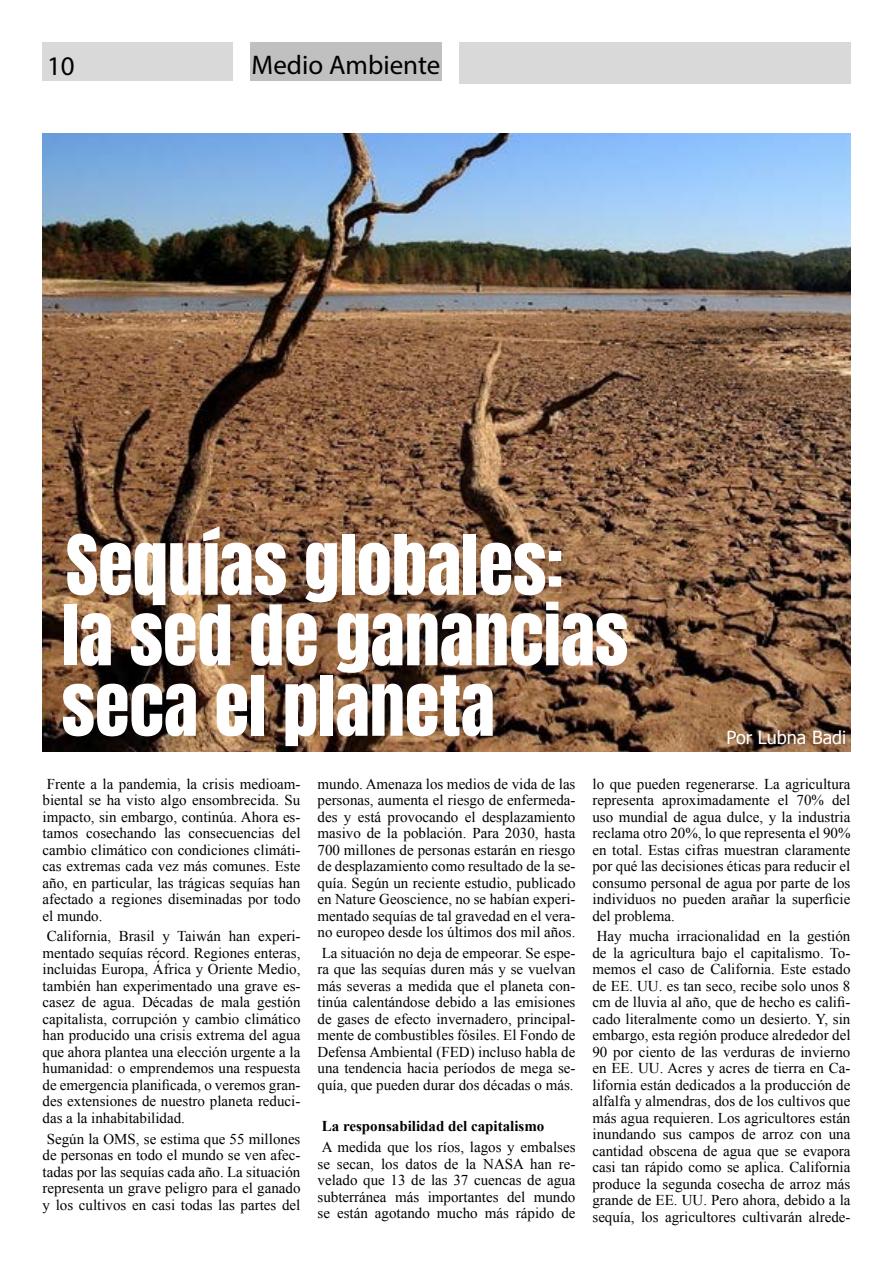
<style>
.page{position:relative;width:893px;height:1263px;background:#fff}
.page>*{position:absolute;margin:0;border:0;box-sizing:border-box;transform-origin:0 0}
.t1{font:70.5px/70.5px "Anton";color:#fff}
.t2{font:27px "Myriad Pro";color:#000}
.t3{font:18px "Tahoma";color:#fff}
.t4{font:15px/16.5px "Times New Roman";color:#000;text-align:justify}
.t5{font:700 15px "Times New Roman";color:#000}
</style>
<div class="page">
<div style="left:459px;top:43px;width:391px;height:41px;background:#d9d9d9"></div>
<div style="left:43px;top:43px;width:190px;height:38px;background:#d9d9d9"></div>
<div style="left:250px;top:43px;width:192px;height:38px;background:#c0c0c0"></div>
<img style="left:43px;top:134px;width:807px;height:617px">
<h2 class="t2" style="left:47px;top:50px;width:29px">10</h2>
<h2 class="t2" style="left:252px;top:48px;width:190px">Medio Ambiente</h2>
<h1 class="t1" style="left:62px;top:535px;width:568px">Sequías globales: la sed de ganancias seca el planeta</h1>
<p class="t3" style="left:726px;top:725px;width:121px">Por Lubna Badi</p>
<p class="t4" style="left:43px;top:775px;width:259px">Frente a la pandemia, la crisis medioam&shy;biental se ha visto algo ensombrecida. Su impacto, sin embargo, continúa. Ahora es&shy;tamos cosechando las consecuencias del cambio climático con condiciones climáti&shy;cas extremas cada vez más comunes. Este año, en particular, las trágicas sequías han afectado a regiones diseminadas por todo el mundo.</p>
<p class="t4" style="left:43px;top:928px;width:259px">California, Brasil y Taiwán han experi&shy;mentado sequías récord. Regiones enteras, incluidas Europa, África y Oriente Medio, también han experimentado una grave es&shy;casez de agua. Décadas de mala gestión capitalista, corrupción y cambio climático han producido una crisis extrema del agua que ahora plantea una elección urgente a la humanidad: o emprendemos una respuesta de emergencia planificada, o veremos gran&shy;des extensiones de nuestro planeta reduci&shy;das a la inhabitabilidad.</p>
<p class="t4" style="left:43px;top:1130px;width:259px">Según la OMS, se estima que 55 millones de personas en todo el mundo se ven afec&shy;tadas por las sequías cada año. La situación representa un grave peligro para el ganado y los cultivos en casi todas las partes del</p>
<p class="t4" style="left:317px;top:775px;width:259px">mundo. Amenaza los medios de vida de las personas, aumenta el riesgo de enfermeda&shy;des y está provocando el desplazamiento masivo de la población. Para 2030, hasta 700 millones de personas estarán en riesgo de desplazamiento como resultado de la se&shy;quía. Según un reciente estudio, publicado en Nature Geoscience, no se habían experi&shy;mentado sequías de tal gravedad en el vera&shy;no europeo desde los últimos dos mil años.</p>
<p class="t4" style="left:317px;top:944px;width:259px">La situación no deja de empeorar. Se espe&shy;ra que las sequías duren más y se vuelvan más severas a medida que el planeta con&shy;tinúa calentándose debido a las emisiones de gases de efecto invernadero, principal&shy;mente de combustibles fósiles. El Fondo de Defensa Ambiental (FED) incluso habla de una tendencia hacia períodos de mega se&shy;quía, que pueden durar dos décadas o más.</p>
<p class="t5" style="left:322px;top:1116px;width:224px">La responsabilidad del capitalismo</p>
<p class="t4" style="left:317px;top:1138px;width:259px">A medida que los ríos, lagos y embalses se secan, los datos de la NASA han re&shy;velado que 13 de las 37 cuencas de agua subterránea más importantes del mundo se están agotando mucho más rápido de</p>
<p class="t4" style="left:592px;top:775px;width:259px">lo que pueden regenerarse. La agricultura representa aproximadamente el 70% del uso mundial de agua dulce, y la industria reclama otro 20%, lo que representa el 90% en total. Estas cifras muestran claramente por qué las decisiones éticas para reducir el consumo personal de agua por parte de los individuos no pueden arañar la superficie del problema.</p>
<p class="t4" style="left:592px;top:928px;width:259px">Hay mucha irracionalidad en la gestión de la agricultura bajo el capitalismo. To&shy;memos el caso de California. Este estado de EE. UU. es tan seco, recibe solo unos 8 cm de lluvia al año, que de hecho es califi&shy;cado literalmente como un desierto. Y, sin embargo, esta región produce alrededor del 90 por ciento de las verduras de invierno en EE. UU. Acres y acres de tierra en Ca&shy;lifornia están dedicados a la producción de alfalfa y almendras, dos de los cultivos que más agua requieren. Los agricultores están inundando sus campos de arroz con una cantidad obscena de agua que se evapora casi tan rápido como se aplica. California produce la segunda cosecha de arroz más grande de EE. UU. Pero ahora, debido a la sequía, los agricultores cultivarán alrede-</p>
</div>
